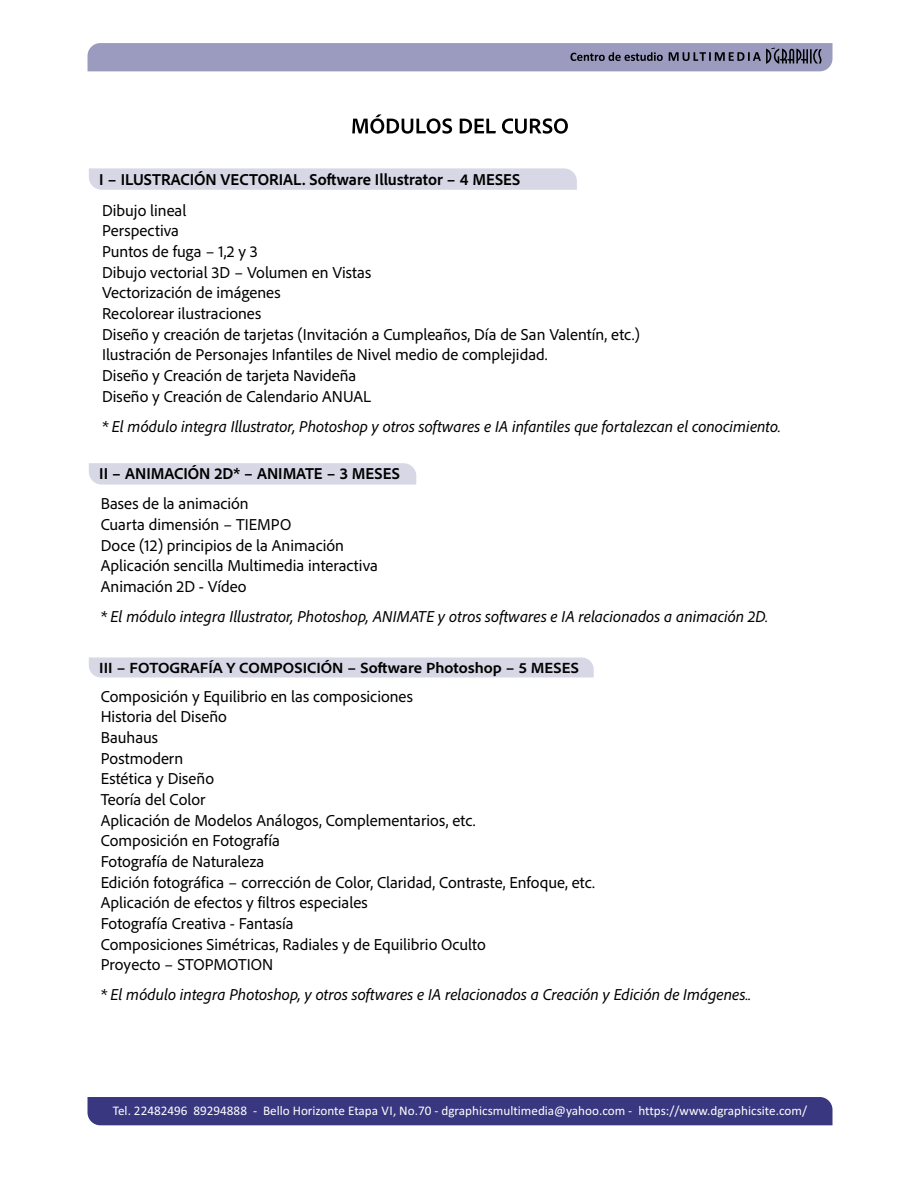
<style>
.page{position:relative;width:918px;height:1188px;background:#fff}
.page>*{position:absolute;margin:0;border:0;box-sizing:border-box;transform-origin:0 0}
.t1{font:16.5px/20.7px "Adobe Clean";color:#000}
.t2{font:italic 16.5px "Adobe Clean";color:#000}
.t3{font:700 16.5px "Adobe Clean";color:#000}
.t4{font:700 15.45px "Adobe Clean";color:#000;scale:1.07 1}
.t5{font:13.2px "Calibri";color:#fefefe}
</style>
<div class="page">
<svg style="left:88px;top:43px;width:745px;height:28px;background:#9393b5"></svg>
<svg style="left:352px;top:114px;width:216px;height:20px"></svg>
<div style="left:88px;top:1097px;width:745px;height:28px;background:#383780"></div>
<svg style="left:89px;top:168px;width:488px;height:22px;background:#d8d8e5"></svg>
<div style="left:89px;top:463px;width:327px;height:22px;background:#d7d7e5"></div>
<div style="left:89px;top:657px;width:505px;height:20px;background:#d7d7e5"></div>
<p class="t3" style="left:99px;top:172px;width:423px">I – ILUSTRACIÓN VECTORIAL. Software Illustrator – 4 MESES</p>
<p class="t1" style="left:102px;top:202px;width:539px">Dibujo lineal<br>Perspectiva<br>Puntos de fuga – 1,2 y 3<br>Dibujo vectorial 3D – Volumen en Vistas<br>Vectorización de imágenes<br>Recolorear ilustraciones<br>Diseño y creación de tarjetas (Invitación a Cumpleaños, Día de San Valentín, etc.)<br>Ilustración de Personajes Infantiles de Nivel medio de complejidad.<br>Diseño y Creación de tarjeta Navideña<br>Diseño y Creación de Calendario ANUAL</p>
<p class="t2" style="left:102px;top:420px;width:680px">* El módulo integra Illustrator, Photoshop y otros softwares e IA infantiles que fortalezcan el conocimiento.</p>
<p class="t3" style="left:99px;top:467px;width:302px">II – ANIMACIÓN 2D* – ANIMATE – 3 MESES</p>
<p class="t1" style="left:101px;top:495px;width:279px">Bases de la animación<br>Cuarta dimensión – TIEMPO<br>Doce (12) principios de la Animación<br>Aplicación sencilla Multimedia interactiva<br>Animación 2D - Vídeo</p>
<p class="t2" style="left:101px;top:610px;width:669px">* El módulo integra Illustrator, Photoshop, ANIMATE y otros softwares e IA relacionados a animación 2D.</p>
<p class="t4" style="left:99px;top:661px;width:450px">III – FOTOGRAFÍA Y COMPOSICIÓN – Software Photoshop – 5 MESES</p>
<p class="t1" style="left:101px;top:688px;width:496px">Composición y Equilibrio en las composiciones<br>Historia del Diseño<br>Bauhaus<br>Postmodern<br>Estética y Diseño<br>Teoría del Color<br>Aplicación de Modelos Análogos, Complementarios, etc.<br>Composición en Fotografía<br>Fotografía de Naturaleza<br>Edición fotográfica – corrección de Color, Claridad, Contraste, Enfoque, etc.<br>Aplicación de efectos y filtros especiales<br>Fotografía Creativa - Fantasía<br>Composiciones Simétricas, Radiales y de Equilibrio Oculto<br>Proyecto – STOPMOTION</p>
<p class="t2" style="left:101px;top:988px;width:652px">* El módulo integra Photoshop, y otros softwares e IA relacionados a Creación y Edición de Imágenes..</p>
<p class="t5" style="left:113px;top:1105px;width:696px">Tel. 22482496 89294888 - Bello Horizonte Etapa VI, No.70 - dgraphicsmultimedia@yahoo.com - https://www.dgraphicsite.com/</p>
</div>
